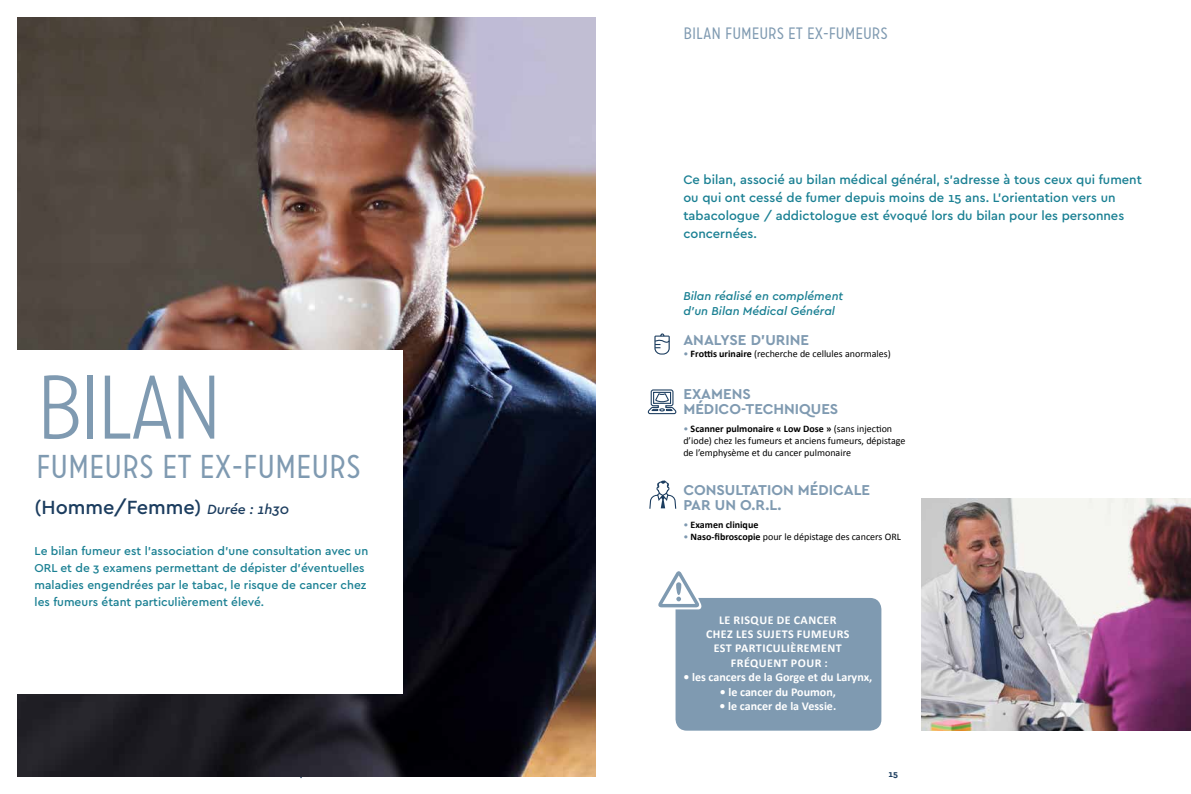
<style>
.page{position:relative;width:1191px;height:794px;background:#fff}
.page>*{position:absolute;margin:0;border:0;box-sizing:border-box;transform-origin:0 0}
.t1{font:200 90px "Carrosserie";letter-spacing:-.05em;color:#7f9ab1}
.t2{font:300 33px "Carrosserie";color:#7f9ab1}
.t3{font:500 20px "Cera Pro";color:#1c3d5f}
.t4{font:300 16.5px "Carrosserie";color:#7f9ab1}
.t5{font:700 15px/15px "Cera Pro";color:#7f9ab1}
.t6{font:500 13px/18px "Cera Pro";color:#1a8093}
.t7{font:500 12px/17px "Cera Pro";color:#1a8093}
.t8{font:700 12px "Calibri";color:#fff}
.t9{font:700 12px/14.4px "Calibri";letter-spacing:.03em;color:#fff;text-align:center}
.t10{font:italic 500 12px/15px "Cera Pro";color:#1a8093}
.t11{font:10px/12px "Calibri";color:#000}
.t12{font:700 10px "Calibri";color:#000}
.t13{font:700 9px "Cera Pro";color:#1c3d5f}
.s1{font-style:italic;font-size:14px}
.s2{color:#7f9ab1}
.s3{font-weight:700}
.s4{font-weight:400;color:#7f9ab1}
</style>
<div class="page">
<img style="left:17px;top:17px;width:578px;height:760px">
<div style="left:8px;top:350px;width:395px;height:343px;background:#fff"></div>
<div style="left:675px;top:598px;width:206px;height:132px;background:#7f9ab1;border-radius:11px"></div>
<img style="left:921px;top:498px;width:270px;height:232px">
<svg style="left:658px;top:571px;width:44px;height:38px"></svg>
<svg style="left:647px;top:389px;width:30px;height:26px"></svg>
<svg style="left:654px;top:333px;width:16px;height:21px"></svg>
<svg style="left:649px;top:480px;width:27px;height:29px"></svg>
<h3 class="t4" style="left:683px;top:24px;width:206px">BILAN FUMEURS ET EX-FUMEURS</h3>
<h1 class="t1" style="left:36px;top:354px;width:188px">BILAN</h1>
<h2 class="t2" style="left:36px;top:446px;width:326px">FUMEURS ET EX-FUMEURS</h2>
<h3 class="t3" style="left:35px;top:494px;width:256px">(Homme/Femme) <span class="s1">Durée : 1h30</span></h3>
<p class="t7" style="left:35px;top:541px;width:335px">Le bilan fumeur est l’association d’une consultation avec un ORL et de 3 examens permettant de dépister d’éventuelles maladies engendrées par le tabac, le risque de cancer chez les fumeurs étant particulièrement élevé.</p>
<h3 class="t6" style="left:683px;top:170px;width:460px">Ce bilan, associé au bilan médical général, s’adresse à tous ceux qui fument ou qui ont cessé de fumer depuis moins de 15 ans. L’orientation vers un tabacologue / addictologue est évoqué lors du bilan pour les personnes concernées.</h3>
<p class="t10" style="left:683px;top:288px;width:161px">Bilan réalisé en complément d’un Bilan Médical Général</p>
<h3 class="t5" style="left:683px;top:332px;width:127px">ANALYSE D’URINE</h3>
<p class="t11" style="left:683px;top:347px;width:209px"><span class="s2">•</span> <span class="s3">Frottis urinaire</span> (recherche de cellules anormales)</p>
<h3 class="t5" style="left:683px;top:386px;width:156px">EXAMENS<br>MÉDICO-TECHNIQUES</h3>
<p class="t11" style="left:683px;top:422px;width:224px"><span class="s2">•</span> <span class="s3">Scanner pulmonaire « Low Dose »</span> (sans injection d’iode) chez les fumeurs et anciens fumeurs, dépistage de l’emphysème et du cancer pulmonaire</p>
<h3 class="t5" style="left:683px;top:482px;width:188px">CONSULTATION MÉDICALE<br>PAR UN O.R.L.</h3>
<p class="t12" style="left:683px;top:518px;width:76px"><span class="s4">•</span> Examen clinique</p>
<p class="t11" style="left:683px;top:530px;width:219px"><span class="s2">•</span> <span class="s3">Naso-fibroscopie</span> pour le dépistage des cancers ORL</p>
<p class="t9" style="left:706px;top:612px;width:145px">LE RISQUE DE CANCER<br>CHEZ LES SUJETS FUMEURS<br>EST PARTICULIÈREMENT<br>FRÉQUENT POUR :</p>
<p class="t8" style="left:683px;top:670px;width:190px">• les cancers de la Gorge et du Larynx,</p>
<p class="t8" style="left:719px;top:684px;width:118px">• le cancer du Poumon,</p>
<p class="t8" style="left:719px;top:698px;width:118px">• le cancer de la Vessie.</p>
<p class="t13" style="left:293px;top:768px;width:11px">14</p>
<p class="t13" style="left:888px;top:768px;width:11px">15</p>
</div>
